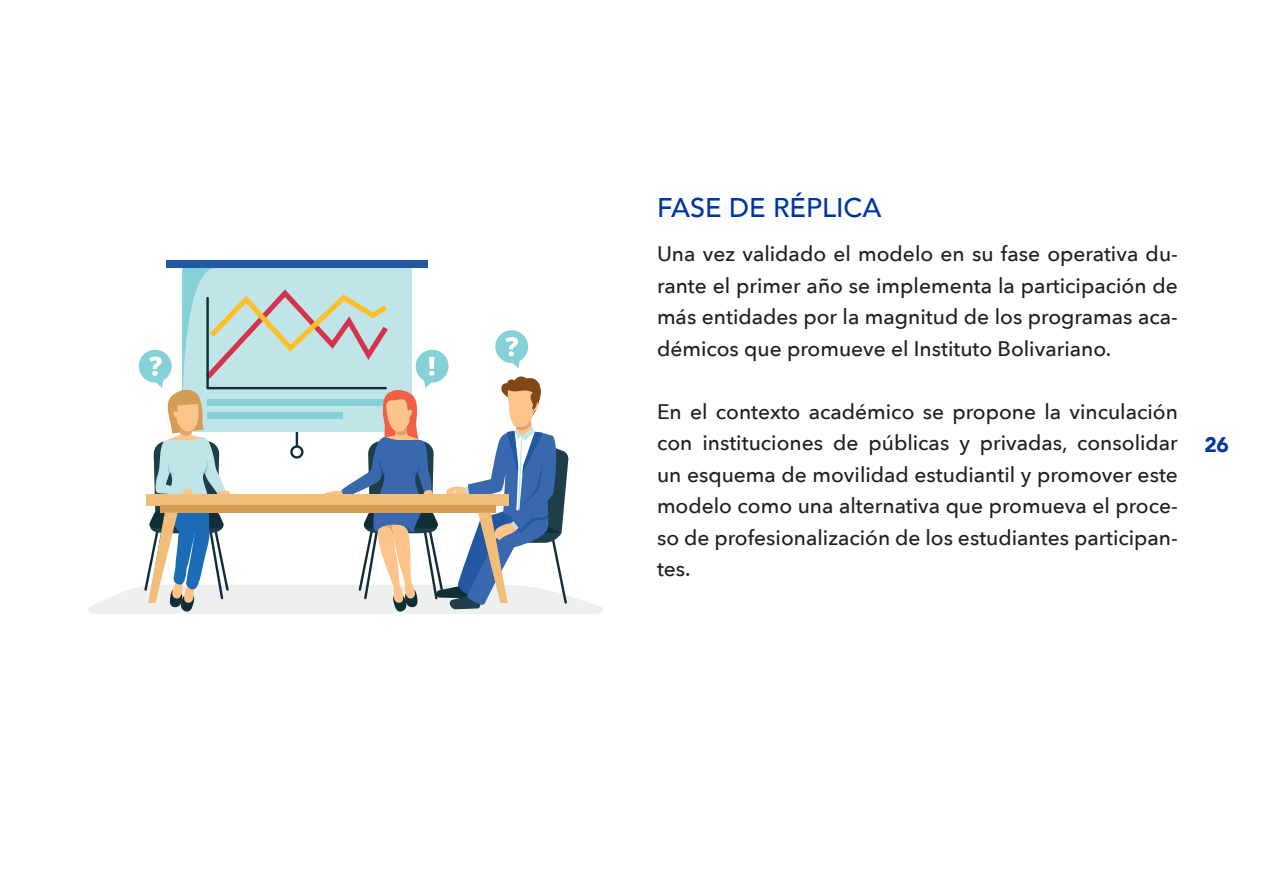
<style>
.page{position:relative;width:1263px;height:893px;background:#fff}
.page>*{position:absolute;margin:0;border:0;box-sizing:border-box;transform-origin:0 0}
.t1{font:500 27px "Avenir";color:#0036a0}
.t2{font:500 21px/31.5px "Avenir Next";color:#231f20;text-align:justify}
.t3{font:900 21px "Avenir";color:#0036a0}
</style>
<div class="page">
<div style="left:166px;top:260px;width:262px;height:8px;background:#2357a1"></div>
<svg style="left:88px;top:268px;width:515px;height:346px"></svg>
<p class="t1" style="left:657px;top:184px;width:226px">FASE DE RÉPLICA</p>
<p class="t2" style="left:657px;top:238px;width:522px">Una vez validado el modelo en su fase operativa du&shy;rante el primer año se implementa la participación de más entidades por la magnitud de los programas aca&shy;démicos que promueve el Instituto Bolivariano.</p>
<p class="t2" style="left:657px;top:395px;width:522px">En el contexto académico se propone la vinculación con instituciones de públicas y privadas, consolidar un esquema de movilidad estudiantil y promover este modelo como una alternativa que promueva el proce&shy;so de profesionalización de los estudiantes participan&shy;tes.</p>
<p class="t3" style="left:1204px;top:427px;width:26px">26</p>
</div>
